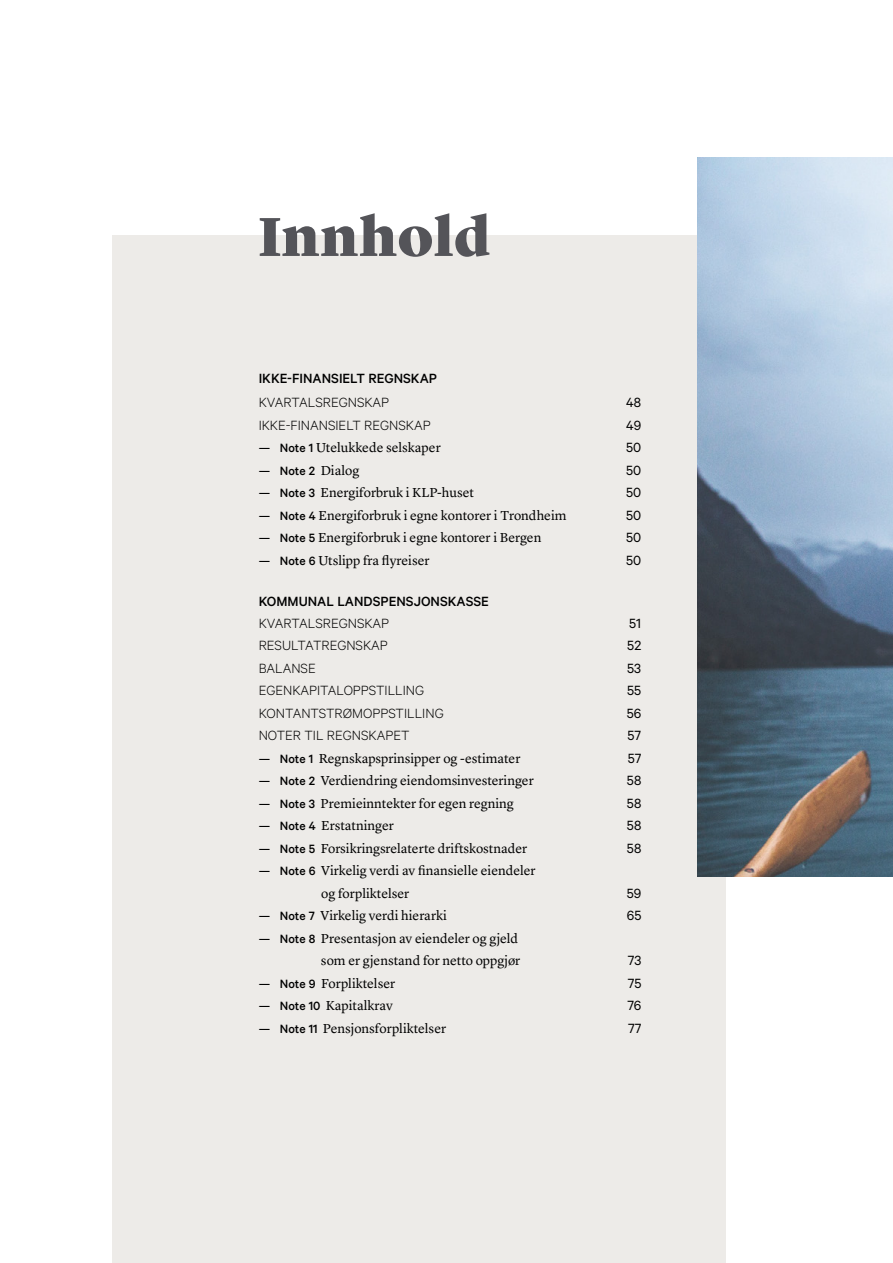
<style>
.page{position:relative;width:893px;height:1263px;background:#fff}
.page>*{position:absolute;margin:0;border:0;box-sizing:border-box;transform-origin:0 0}
.t1{font:900 57px "Lyon Display";letter-spacing:.015em;color:#545459}
.t2{font:300 15px "Calibre";color:#000}
.t3{font:15px "Calibre";color:#000}
.t4{font:500 15px "Calibre";color:#000}
.t5{font:13.5px/22.5px "Lyon Text";color:#000}
.t6{font:500 13.5px "Calibre";color:#000}
.s1{font-family:"Calibre";font-weight:500}
.s2{font-family:"Lyon Text";font-weight:400}
</style>
<div class="page">
<div style="left:112px;top:235px;width:613px;height:1028px;background:#edebe8"></div>
<img style="left:697px;top:158px;width:196px;height:718px">
<h1 class="t1" style="left:259px;top:194px;width:233px">Innhold</h1>
<p class="t4" style="left:259px;top:369px;width:180px">IKKE-FINANSIELT REGNSKAP</p>
<p class="t2" style="left:259px;top:394px;width:132px">KVARTALSREGNSKAP</p>
<p class="t3" style="left:626px;top:394px;width:17px">48</p>
<p class="t2" style="left:259px;top:416px;width:174px">IKKE-FINANSIELT REGNSKAP</p>
<p class="t3" style="left:626px;top:416px;width:17px">49</p>
<p class="t5" style="left:259px;top:436px;width:184px"><span class="s1">— Note 1</span> Utelukkede selskaper</p>
<p class="t3" style="left:626px;top:439px;width:17px">50</p>
<p class="t6" style="left:259px;top:463px;width:102px">— Note 2 <span class="s2">Dialog</span></p>
<p class="t3" style="left:626px;top:461px;width:17px">50</p>
<p class="t5" style="left:259px;top:481px;width:217px"><span class="s1">— Note 3</span> Energiforbruk i KLP-huset</p>
<p class="t3" style="left:626px;top:484px;width:17px">50</p>
<p class="t5" style="left:259px;top:503px;width:309px"><span class="s1">— Note 4</span> Energiforbruk i egne kontorer i Trondheim</p>
<p class="t3" style="left:626px;top:506px;width:17px">50</p>
<p class="t5" style="left:259px;top:526px;width:284px"><span class="s1">— Note 5</span> Energiforbruk i egne kontorer i Bergen</p>
<p class="t3" style="left:626px;top:529px;width:17px">50</p>
<p class="t5" style="left:259px;top:548px;width:172px"><span class="s1">— Note 6</span> Utslipp fra flyreiser</p>
<p class="t3" style="left:626px;top:551px;width:17px">50</p>
<p class="t4" style="left:259px;top:592px;width:232px">KOMMUNAL LANDSPENSJONSKASSE</p>
<p class="t2" style="left:259px;top:614px;width:132px">KVARTALSREGNSKAP</p>
<p class="t3" style="left:629px;top:614px;width:13px">51</p>
<p class="t2" style="left:259px;top:637px;width:131px">RESULTATREGNSKAP</p>
<p class="t3" style="left:627px;top:637px;width:15px">52</p>
<p class="t2" style="left:259px;top:659px;width:59px">BALANSE</p>
<p class="t3" style="left:627px;top:659px;width:16px">53</p>
<p class="t2" style="left:259px;top:682px;width:167px">EGENKAPITALOPPSTILLING</p>
<p class="t3" style="left:627px;top:682px;width:16px">55</p>
<p class="t2" style="left:259px;top:704px;width:186px">KONTANTSTRØMOPPSTILLING</p>
<p class="t3" style="left:627px;top:704px;width:16px">56</p>
<p class="t2" style="left:259px;top:727px;width:152px">NOTER TIL REGNSKAPET</p>
<p class="t3" style="left:628px;top:727px;width:15px">57</p>
<p class="t5" style="left:259px;top:746px;width:263px"><span class="s1">— Note 1</span> Regnskapsprinsipper og -estimater</p>
<p class="t3" style="left:628px;top:749px;width:15px">57</p>
<p class="t5" style="left:259px;top:768px;width:277px"><span class="s1">— Note 2</span> Verdiendring eiendomsinvesteringer</p>
<p class="t3" style="left:627px;top:772px;width:16px">58</p>
<p class="t5" style="left:259px;top:791px;width:257px"><span class="s1">— Note 3</span> Premieinntekter for egen regning</p>
<p class="t3" style="left:627px;top:794px;width:16px">58</p>
<p class="t5" style="left:259px;top:813px;width:137px"><span class="s1">— Note 4</span> Erstatninger</p>
<p class="t3" style="left:627px;top:817px;width:16px">58</p>
<p class="t5" style="left:259px;top:836px;width:270px"><span class="s1">— Note 5</span> Forsikringsrelaterte driftskostnader</p>
<p class="t3" style="left:627px;top:839px;width:16px">58</p>
<p class="t5" style="left:321px;top:858px;width:216px;text-indent:-62px"><span class="s1">— Note 6</span> Virkelig verdi av finansielle eiendeler og forpliktelser</p>
<p class="t3" style="left:627px;top:884px;width:16px">59</p>
<p class="t5" style="left:259px;top:903px;width:190px"><span class="s1">— Note 7</span> Virkelig verdi hierarki</p>
<p class="t3" style="left:627px;top:907px;width:16px">65</p>
<p class="t5" style="left:259px;top:926px;width:263px;text-align:right"><span class="s1">— Note 8</span> Presentasjon av eiendeler og gjeld som er gjenstand for netto oppgjør</p>
<p class="t3" style="left:628px;top:952px;width:15px">73</p>
<p class="t5" style="left:259px;top:971px;width:138px"><span class="s1">— Note 9</span> Forpliktelser</p>
<p class="t3" style="left:628px;top:974px;width:15px">75</p>
<p class="t5" style="left:259px;top:993px;width:136px"><span class="s1">— Note 10</span> Kapitalkrav</p>
<p class="t3" style="left:627px;top:997px;width:15px">76</p>
<p class="t5" style="left:259px;top:1016px;width:189px"><span class="s1">— Note 11</span> Pensjonsforpliktelser</p>
<p class="t3" style="left:628px;top:1019px;width:15px">77</p>
</div>
